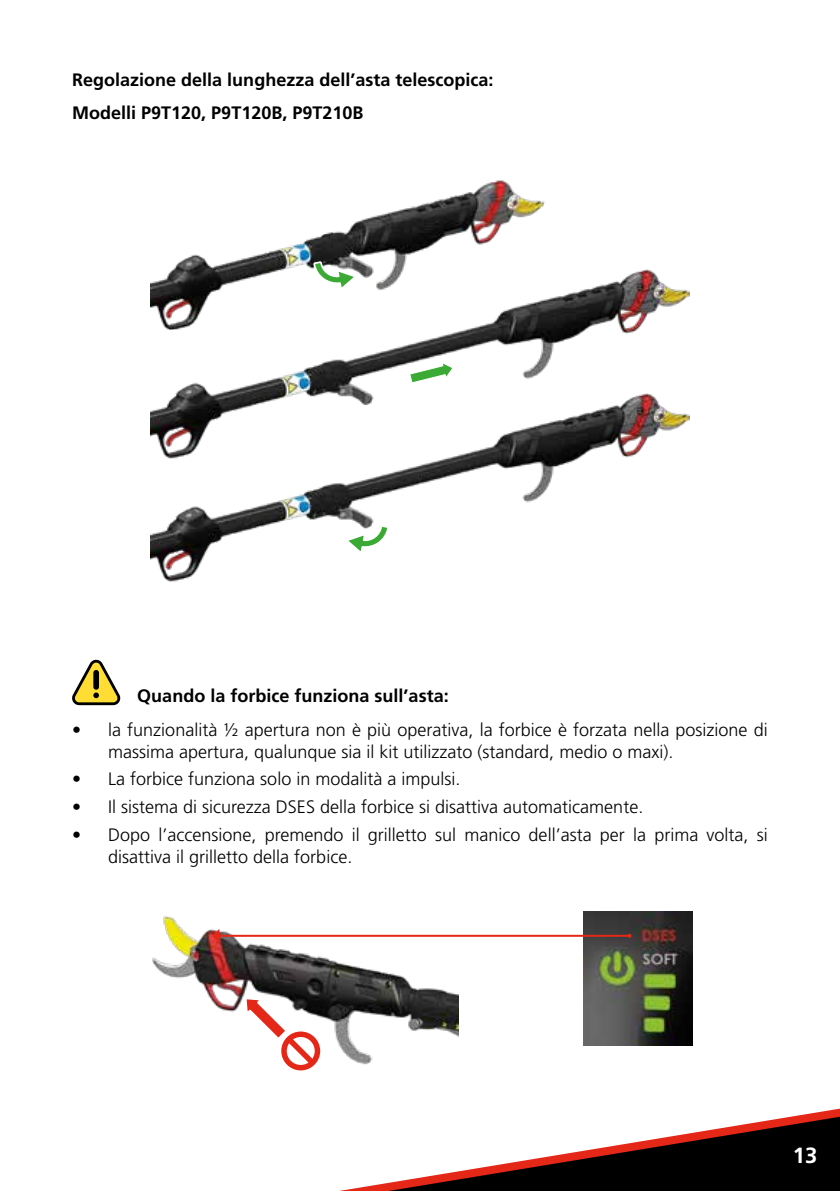
<style>
.page{position:relative;width:840px;height:1191px;background:#fff}
.page>*{position:absolute;margin:0;border:0;box-sizing:border-box;transform-origin:0 0}
.t1{font:700 22px "Frutiger Pro";color:#fff}
.t2{font:300 18px/22px "Frutiger Pro";color:#000}
.t3{font:700 18px/33.4px "Frutiger Pro";color:#000}
</style>
<div class="page">
<svg style="left:339px;top:1108px;width:500px;height:83px"></svg>
<img style="left:195px;top:269px;width:494px;height:114px">
<img style="left:150px;top:383px;width:539px;height:199px">
<img style="left:332px;top:180px;width:215px;height:112px">
<img style="left:150px;top:232px;width:182px;height:98px">
<svg style="left:408px;top:355px;width:46px;height:36px"></svg>
<svg style="left:312px;top:245px;width:44px;height:60px"></svg>
<svg style="left:72px;top:660px;width:48px;height:45px"></svg>
<div style="left:93px;top:670px;width:6px;height:19px;background:#000;border-radius:3px"></div>
<img style="left:583px;top:911px;width:108px;height:135px">
<img style="left:152px;top:916px;width:306px;height:155px">
<div style="left:281px;top:1031px;width:39px;height:39px;border:5px solid #e52718;border-radius:50%"></div>
<svg style="left:243px;top:996px;width:76px;height:73px"></svg>
<hr style="left:218px;top:934px;width:411px;height:2px;background:#e52718">
<svg style="left:627px;top:933px;width:4px;height:4px"></svg>
<svg style="left:212px;top:929px;width:7px;height:13px"></svg>
<svg style="left:345px;top:508px;width:44px;height:61px"></svg>
<p class="t3" style="left:72px;top:63px;width:423px">Regolazione della lunghezza dell’asta telescopica:<br>Modelli P9T120, P9T120B, P9T210B</p>
<p class="t3" style="left:137px;top:679px;width:313px">Quando la forbice funziona sull’asta:</p>
<p class="t2" style="left:108px;top:718px;width:660px;text-indent:-36px">• la funzionalità ½ apertura non è più operativa, la forbice è forzata nella posizione di massima apertura, qualunque sia il kit utilizzato (standard, medio o maxi).</p>
<p class="t2" style="left:72px;top:768px;width:390px">• La forbice funziona solo in modalità a impulsi.</p>
<p class="t2" style="left:72px;top:796px;width:572px">• Il sistema di sicurezza DSES della forbice si disattiva automaticamente.</p>
<p class="t2" style="left:108px;top:823px;width:660px;text-indent:-36px">• Dopo l’accensione, premendo il grilletto sul manico dell’asta per la prima volta, si disattiva il grilletto della forbice.</p>
<p class="t1" style="left:792px;top:1142px;width:26px">13</p>
</div>
